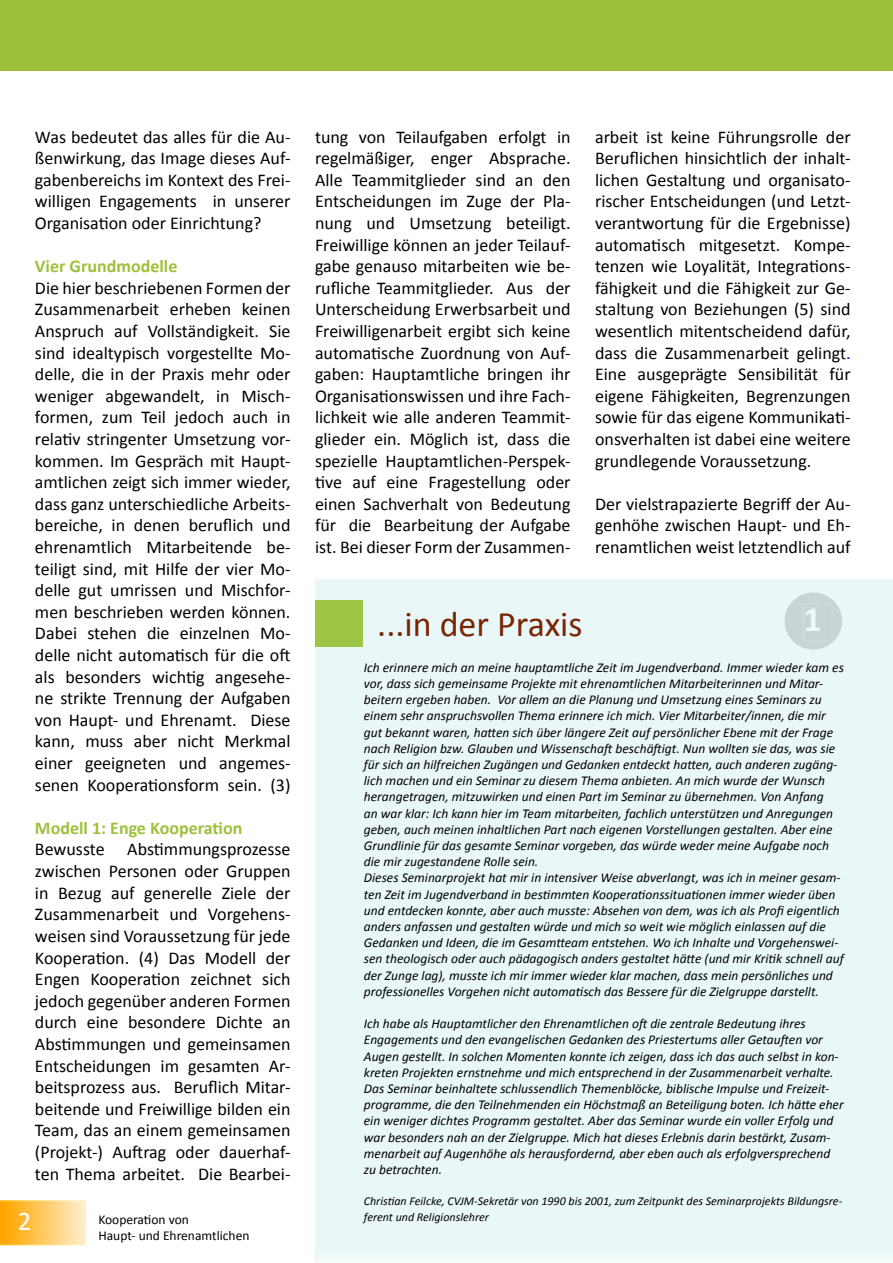
<style>
.page{position:relative;width:893px;height:1263px;background:#fff}
.page>*{position:absolute;margin:0;border:0;box-sizing:border-box;transform-origin:0 0}
.t1{font:36px "Calibri";color:#782504}
.t2{font:700 36px "Calibri";color:#edf8f9}
.t3{font:27px "Calibri";color:#fff}
.t4{font:18px/21.6px "Calibri";color:#000;text-align:justify}
.t5{font:700 18px "Calibri";color:#9fc03b}
.t6{font:italic 13.5px/16.2px "Calibri";color:#000}
.t7{font:13.5px/16.2px "Calibri";color:#000}
.t8{font:italic 12px/16.2px "Calibri";color:#000}
.s1{color:#00f}
</style>
<div class="page">
<div style="left:0;top:0;width:893px;height:70px;background:#9fc03b"></div>
<svg style="left:0;top:1200px;width:86px;height:45px;background:#feca64"></svg>
<div style="left:315px;top:579px;width:578px;height:683px;background:#eaf7f8"></div>
<div style="left:315px;top:600px;width:47px;height:46px;background:#9fc544"></div>
<hr style="left:319px;top:1262px;width:574px;height:1px;background:#f7fcfc">
<div style="left:319px;top:1229px;width:574px;height:33px;background:#eaf7f8"></div>
<svg style="left:784px;top:592px;width:58px;height:58px;background:#d2ddde"></svg>
<div style="left:806px;top:608px;width:14px;height:23px;background:#c9d4d5"></div>
<p class="t4" style="left:35px;top:126px;width:257px">Was bedeutet das alles für die Au&shy;ßenwirkung, das Image dieses Auf&shy;gabenbereichs im Kontext des Frei&shy;willigen Engagements in unserer Organisation oder Einrichtung?</p>
<p class="t5" style="left:35px;top:255px;width:144px">Vier Grundmodelle</p>
<p class="t4" style="left:35px;top:277px;width:257px">Die hier beschriebenen Formen der Zusammenarbeit erheben keinen Anspruch auf Vollständigkeit. Sie sind idealtypisch vorgestellte Mo&shy;delle, die in der Praxis mehr oder weniger abgewandelt, in Misch&shy;formen, zum Teil jedoch auch in relativ stringenter Umsetzung vor&shy;kommen. Im Gespräch mit Haupt&shy;amtlichen zeigt sich immer wieder, dass ganz unterschiedliche Arbeits&shy;bereiche, in denen beruflich und ehrenamtlich Mitarbeitende be&shy;teiligt sind, mit Hilfe der vier Mo&shy;delle gut umrissen und Mischfor&shy;men beschrieben werden können.<br>Dabei stehen die einzelnen Mo&shy;delle nicht automatisch für die oft als besonders wichtig angesehe&shy;ne strikte Trennung der Aufgaben von Haupt- und Ehrenamt. Diese kann, muss aber nicht Merkmal einer geeigneten und angemes&shy;senen Kooperationsform sein. (3)</p>
<p class="t5" style="left:35px;top:816px;width:209px">Modell 1: Enge Kooperation</p>
<p class="t4" style="left:35px;top:839px;width:71px">Bewusste</p>
<p class="t4" style="left:35px;top:839px;width:257px;text-indent:92px">Abstimmungsprozesse zwischen Personen oder Gruppen in Bezug auf generelle Ziele der Zusammenarbeit und Vorgehens&shy;weisen sind Voraussetzung für jede Kooperation. (4) Das Modell der Engen Kooperation zeichnet sich jedoch gegenüber anderen Formen durch eine besondere Dichte an Abstimmungen und gemeinsamen Entscheidungen im gesamten Ar&shy;beitsprozess aus. Beruflich Mitar&shy;beitende und Freiwillige bilden ein Team, das an einem gemeinsamen (Projekt-) Auftrag oder dauerhaf&shy;ten Thema arbeitet. Die Bearbei-</p>
<h2 class="t3" style="left:18px;top:1204px;width:15px">2</h2>
<p class="t7" style="left:98px;top:1211px;width:153px">Kooperation von<br>Haupt- und Ehrenamtlichen</p>
<p class="t4" style="left:315px;top:126px;width:257px">tung von Teilaufgaben erfolgt in regelmäßiger, enger Absprache.<br>Alle Teammitglieder sind an den Entscheidungen im Zuge der Pla&shy;nung und Umsetzung beteiligt.<br>Freiwillige können an jeder Teilauf&shy;gabe genauso mitarbeiten wie be&shy;rufliche Teammitglieder. Aus der Unterscheidung Erwerbsarbeit und Freiwilligenarbeit ergibt sich keine automatische Zuordnung von Auf&shy;gaben: Hauptamtliche bringen ihr Organisationswissen und ihre Fach&shy;lichkeit wie alle anderen Teammit&shy;glieder ein. Möglich ist, dass die spezielle Hauptamtlichen-Perspek&shy;tive auf eine Fragestellung oder einen Sachverhalt von Bedeutung für die Bearbeitung der Aufgabe ist. Bei dieser Form der Zusammen-</p>
<p class="t4" style="left:595px;top:126px;width:257px">arbeit ist keine Führungsrolle der Beruflichen hinsichtlich der inhalt&shy;lichen Gestaltung und organisato&shy;rischer Entscheidungen (und Letzt&shy;verantwortung für die Ergebnisse) automatisch mitgesetzt. Kompe&shy;tenzen wie Loyalität, Integrations&shy;fähigkeit und die Fähigkeit zur Ge&shy;staltung von Beziehungen (5) sind wesentlich mitentscheidend dafür, dass die Zusammenarbeit gelingt<span class="s1">.<br></span>Eine ausgeprägte Sensibilität für eigene Fähigkeiten, Begrenzungen sowie für das eigene Kommunikati&shy;onsverhalten ist dabei eine weitere grundlegende Voraussetzung.</p>
<p class="t4" style="left:595px;top:493px;width:257px">Der vielstrapazierte Begriff der Au&shy;genhöhe zwischen Haupt- und Eh&shy;renamtlichen weist letztendlich auf</p>
<h1 class="t2" style="left:803px;top:596px;width:20px">1</h1>
<p class="t6" style="left:364px;top:659px;width:482px">Ich erinnere mich an meine hauptamtliche Zeit im Jugendverband. Immer wieder kam es vor, dass sich gemeinsame Projekte mit ehrenamtlichen Mitarbeiterinnen und Mitar&shy;beitern ergeben haben. Vor allem an die Planung und Umsetzung eines Seminars zu einem sehr anspruchsvollen Thema erinnere ich mich. Vier Mitarbeiter/innen, die mir gut bekannt waren, hatten sich über längere Zeit auf persönlicher Ebene mit der Frage nach Religion bzw. Glauben und Wissenschaft beschäftigt. Nun wollten sie das, was sie für sich an hilfreichen Zugängen und Gedanken entdeckt hatten, auch anderen zugäng&shy;lich machen und ein Seminar zu diesem Thema anbieten. An mich wurde der Wunsch herangetragen, mitzuwirken und einen Part im Seminar zu übernehmen. Von Anfang<br>an war klar: Ich kann hier im Team mitarbeiten, fachlich unterstützen und Anregungen geben, auch meinen inhaltlichen Part nach eigenen Vorstellungen gestalten. Aber eine Grundlinie für das gesamte Seminar vorgeben, das würde weder meine Aufgabe noch die mir zugestandene Rolle sein.<br>Dieses Seminarprojekt hat mir in intensiver Weise abverlangt, was ich in meiner gesam&shy;ten Zeit im Jugendverband in bestimmten Kooperationssituationen immer wieder üben und entdecken konnte, aber auch musste: Absehen von dem, was ich als Profi eigentlich anders anfassen und gestalten würde und mich so weit wie möglich einlassen auf die Gedanken und Ideen, die im Gesamtteam entstehen. Wo ich Inhalte und Vorgehenswei&shy;sen theologisch oder auch pädagogisch anders gestaltet hätte (und mir Kritik schnell auf der Zunge lag), musste ich mir immer wieder klar machen, dass mein persönliches und professionelles Vorgehen nicht automatisch das Bessere für die Zielgruppe darstellt.</p>
<p class="t6" style="left:364px;top:1015px;width:481px">Ich habe als Hauptamtlicher den Ehrenamtlichen oft die zentrale Bedeutung ihres Engagements und den evangelischen Gedanken des Priestertums aller Getauften vor Augen gestellt. In solchen Momenten konnte ich zeigen, dass ich das auch selbst in kon&shy;kreten Projekten ernstnehme und mich entsprechend in der Zusammenarbeit verhalte.<br>Das Seminar beinhaltete schlussendlich Themenblöcke, biblische Impulse und Freizeit&shy;programme, die den Teilnehmenden ein Höchstmaß an Beteiligung boten. Ich hätte eher ein weniger dichtes Programm gestaltet. Aber das Seminar wurde ein voller Erfolg und war besonders nah an der Zielgruppe. Mich hat dieses Erlebnis darin bestärkt, Zusam&shy;menarbeit auf Augenhöhe als herausfordernd, aber eben auch als erfolgversprechend zu betrachten.</p>
<p class="t8" style="left:364px;top:1192px;width:480px">Christian Feilcke, CVJM-Sekretär von 1990 bis 2001, zum Zeitpunkt des Seminarprojekts Bildungsre&shy;ferent und Religionslehrer</p>
<h1 class="t1" style="left:377px;top:601px;width:207px">...in der Praxis</h1>
</div>
